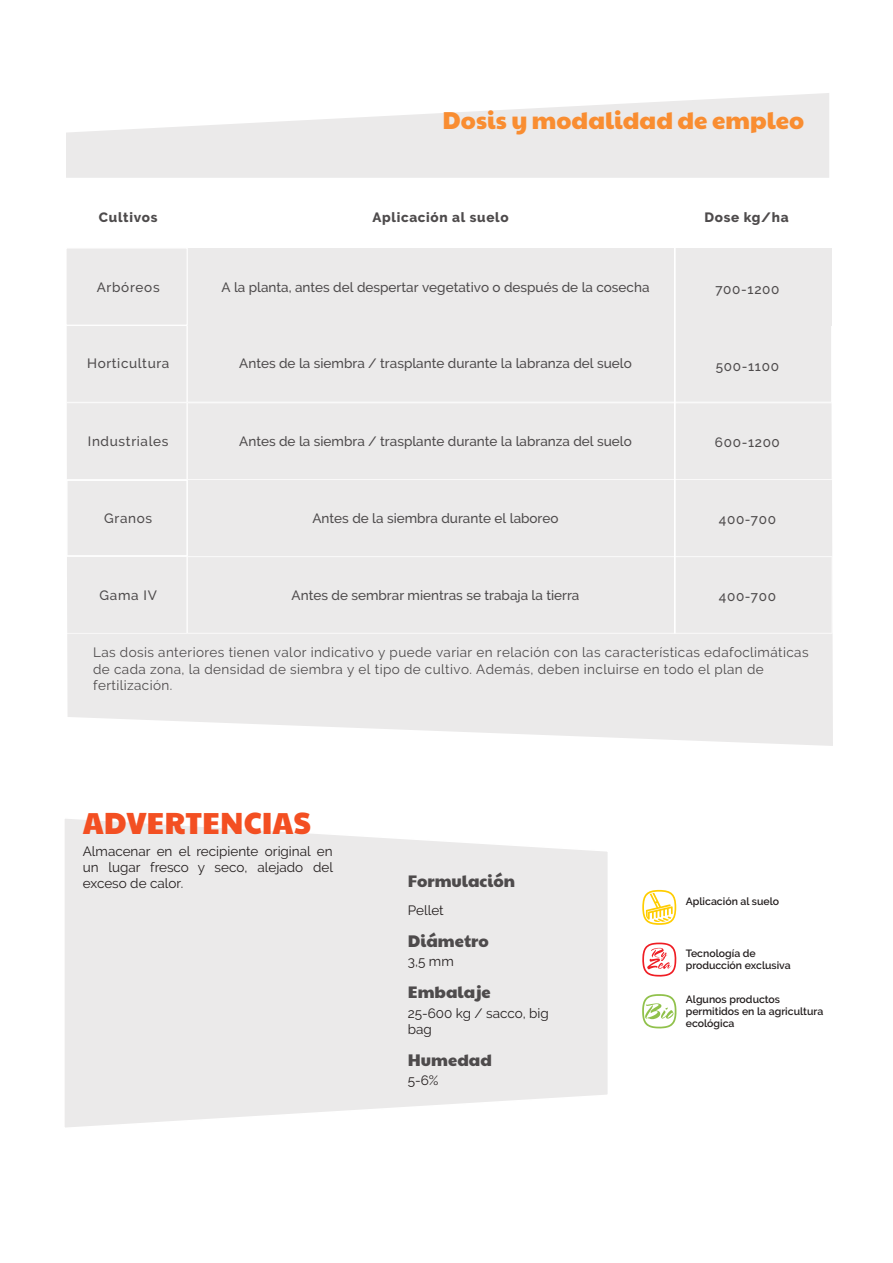
<style>
.page{position:relative;width:893px;height:1263px;background:#fff}
.page>*{position:absolute;margin:0;border:0;box-sizing:border-box;transform-origin:0 0}
.t1{font:30px "Paytone One";color:#f34f22}
.t2{font:24px "Paytone One";color:#f98d31}
.t3{font:16.5px "Paytone One";color:#4e4b4c}
.t4{font:500 13.5px "Raleway";color:#4e4b4c}
.t5{font:13.5px/16.2px "Raleway";letter-spacing:.03em;color:#4e4b4c}
.t6{font:13.5px/16.2px "Raleway";color:#241f1f;text-align:justify}
.t7{font:800 13.5px "Raleway";letter-spacing:.05em;color:#4e4b4c}
.t8{font:500 13.5px "Raleway";letter-spacing:.05em;color:#4e4b4c}
.t9{font:500 13.5px "Raleway";letter-spacing:.045em;color:#4e4b4c}
.t10{font:600 10.5px/12px "Raleway";color:#241f1f}
</style>
<div class="page">
<svg style="left:66px;top:93px;width:763px;height:85px;fill:#ebeaea"></svg>
<svg style="left:65px;top:819px;width:543px;height:309px"></svg>
<svg style="left:642px;top:942px;width:34px;height:34px"></svg>
<svg style="left:642px;top:890px;width:34px;height:35px"></svg>
<svg style="left:67px;top:480px;width:766px;height:266px;fill:#ebeaea"></svg>
<div style="left:188px;top:325px;width:644px;height:77px;background:#ebeaea"></div>
<div style="left:187px;top:248px;width:645px;height:77px;background:#ebeaea"></div>
<div style="left:188px;top:403px;width:644px;height:76px;background:#ebeaea"></div>
<div style="left:66px;top:248px;width:122px;height:386px;background:#ebeaea"></div>
<div style="left:187px;top:556px;width:645px;height:78px;background:#ebeaea"></div>
<hr style="left:674px;top:248px;width:2px;height:386px;background:#fff">
<svg style="left:642px;top:994px;width:34px;height:34px"></svg>
<h2 class="t2" style="left:443px;top:98px;width:363px">Dosis y modalidad de empleo</h2>
<p class="t7" style="left:99px;top:210px;width:60px">Cultivos</p>
<p class="t7" style="left:372px;top:210px;width:138px">Aplicación al suelo</p>
<p class="t7" style="left:705px;top:210px;width:86px">Dose kg/ha</p>
<p class="t8" style="left:97px;top:280px;width:64px">Arbóreos</p>
<p class="t4" style="left:222px;top:280px;width:430px">A la planta, antes del despertar vegetativo o después de la cosecha</p>
<p class="t4" style="left:715px;top:281px;width:66px">700-1200</p>
<p class="t9" style="left:87px;top:356px;width:84px">Horticultura</p>
<p class="t4" style="left:239px;top:356px;width:394px">Antes de la siembra / trasplante durante la labranza del suelo</p>
<p class="t4" style="left:716px;top:358px;width:65px">500-1100</p>
<p class="t8" style="left:88px;top:433px;width:82px">Industriales</p>
<p class="t4" style="left:239px;top:433px;width:394px">Antes de la siembra / trasplante durante la labranza del suelo</p>
<p class="t4" style="left:715px;top:435px;width:67px">600-1200</p>
<p class="t4" style="left:104px;top:510px;width:50px">Granos</p>
<p class="t4" style="left:312px;top:510px;width:248px">Antes de la siembra durante el laboreo</p>
<p class="t4" style="left:719px;top:511px;width:59px">400-700</p>
<p class="t4" style="left:100px;top:587px;width:59px">Gama IV</p>
<p class="t4" style="left:292px;top:587px;width:289px">Antes de sembrar mientras se trabaja la tierra</p>
<p class="t4" style="left:719px;top:588px;width:59px">400-700</p>
<p class="t5" style="left:93px;top:644px;width:717px">Las dosis anteriores tienen valor indicativo y puede variar en relación con las características edafoclimáticas de cada zona, la densidad de siembra y el tipo de cultivo. Además, deben incluirse en todo el plan de fertilización.</p>
<h1 class="t1" style="left:83px;top:796px;width:230px">ADVERTENCIAS</h1>
<p class="t6" style="left:83px;top:843px;width:252px">Almacenar en el recipiente original en un lugar fresco y seco, alejado del exceso de calor.</p>
<p class="t3" style="left:408px;top:866px;width:109px">Formulación</p>
<p class="t6" style="left:408px;top:902px;width:37px">Pellet</p>
<p class="t3" style="left:408px;top:926px;width:83px">Diámetro</p>
<p class="t6" style="left:408px;top:953px;width:47px">3,5 mm</p>
<p class="t3" style="left:408px;top:977px;width:84px">Embalaje</p>
<p class="t6" style="left:408px;top:1005px;width:142px">25-600 kg / sacco, big bag</p>
<p class="t3" style="left:408px;top:1045px;width:85px">Humedad</p>
<p class="t6" style="left:408px;top:1072px;width:32px">5-6%</p>
<p class="t10" style="left:686px;top:895px;width:95px">Aplicación al suelo</p>
<p class="t10" style="left:686px;top:947px;width:107px">Tecnología de producción exclusiva</p>
<p class="t10" style="left:686px;top:994px;width:139px">Algunos productos permitidos en la agricultura ecológica</p>
</div>
